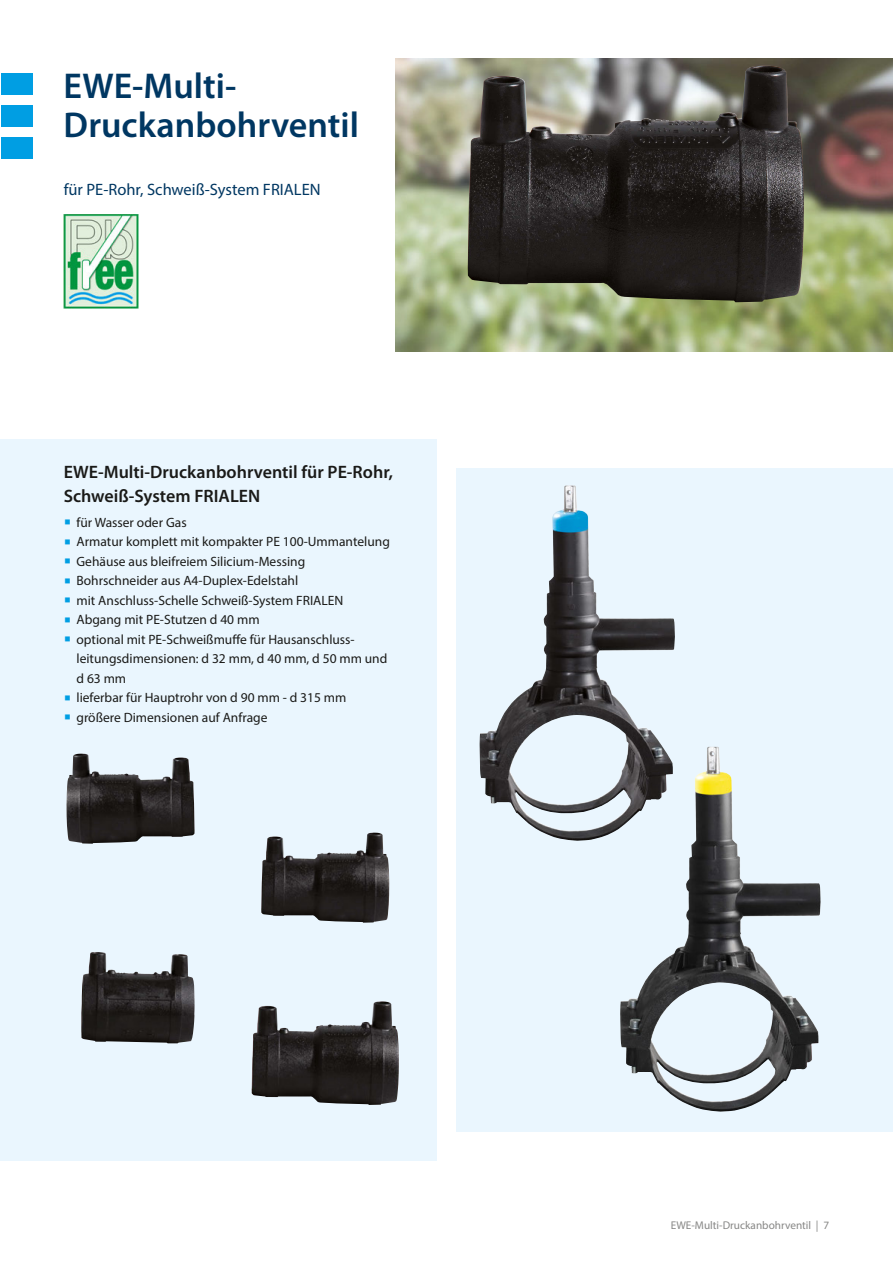
<style>
.page{position:relative;width:893px;height:1263px;background:#fff}
.page>*{position:absolute;margin:0;border:0;box-sizing:border-box;transform-origin:0 0}
.t1{font:600 36px/39px "Myriad Pro";color:#003762}
.t2{font:600 18px/24.3px "Myriad Pro";color:#1a1a18}
.t3{font:16.5px "Myriad Pro";color:#003762}
.t4{font:13.5px/19.5px "Myriad Pro";color:#1a1a18}
.t5{font:11.25px "Myriad Pro";color:#878786}
</style>
<div class="page">
<img style="left:395px;top:59px;width:498px;height:292px">
<div style="left:456px;top:468px;width:437px;height:663px;background:#eaf6fe"></div>
<div style="left:0;top:439px;width:437px;height:721px;background:#eaf6fe"></div>
<div style="left:1px;top:73px;width:32px;height:22px;background:#009ee3"></div>
<div style="left:1px;top:105px;width:32px;height:21px;background:#009ee3"></div>
<div style="left:1px;top:137px;width:32px;height:21px;background:#009ee3"></div>
<img style="left:468px;top:66px;width:336px;height:236px">
<img style="left:66px;top:753px;width:129px;height:91px">
<img style="left:81px;top:952px;width:114px;height:91px">
<img style="left:261px;top:832px;width:128px;height:91px">
<img style="left:252px;top:1001px;width:147px;height:104px">
<img style="left:480px;top:485px;width:195px;height:356px">
<img style="left:620px;top:747px;width:201px;height:364px">
<img style="left:64px;top:215px;width:74px;height:93px">
<h1 class="t1" style="left:64px;top:65px;width:297px">EWE-Multi-<br>Druckanbohrventil</h1>
<p class="t3" style="left:64px;top:179px;width:258px">für PE-Rohr, Schweiß-System FRIALEN</p>
<h2 class="t2" style="left:64px;top:459px;width:331px">EWE-Multi-Druckanbohrventil für PE-Rohr,<br>Schweiß-System FRIALEN</h2>
<p class="t4" style="left:77px;top:512px;width:315px">für Wasser oder Gas<br>Armatur komplett mit kompakter PE 100-Ummantelung Gehäuse aus bleifreiem Silicium-Messing Bohrschneider aus A4-Duplex-Edelstahl<br>mit Anschluss-Schelle Schweiß-System FRIALEN Abgang mit PE-Stutzen d 40 mm<br>optional mit PE-Schweißmuffe für Hausanschluss&shy;leitungsdimensionen: d 32 mm, d 40 mm, d 50 mm und d 63 mm<br>lieferbar für Hauptrohr von d 90 mm - d 315 mm größere Dimensionen auf Anfrage</p>
<p class="t5" style="left:671px;top:1218px;width:160px">EWE-Multi-Druckanbohrventil | 7</p>
</div>
